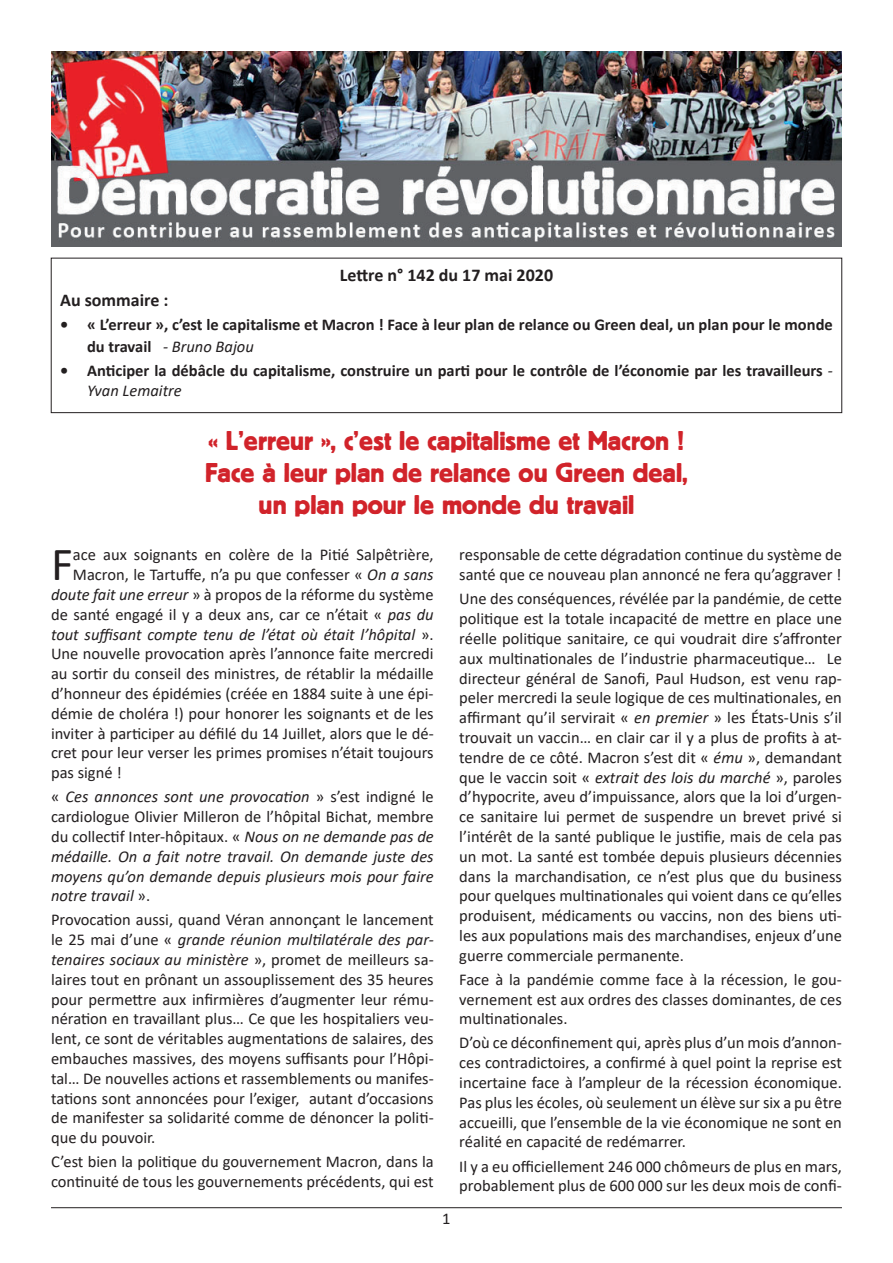
<style>
.page{position:relative;width:893px;height:1263px;background:#fff}
.page>*{position:absolute;margin:0;border:0;box-sizing:border-box;transform-origin:0 0}
.t1{font:47.7px "Calibri";color:#231f20}
.t2{font:27px/32.4px "Block BE";color:#d1232a;text-align:center}
.t3{font:700 18px "Calibri";color:#231f20}
.t4{font:16.5px/19.8px "Calibri";color:#231f20;text-align:justify}
.t5{font:italic 16.5px/19.8px "Calibri";color:#231f20;text-align:justify}
.t6{font:700 16.5px/21.6px "Calibri";color:#231f20}
.s1{font-weight:400;font-style:italic}
.s2{font-style:italic}
.s3{font-style:normal}
</style>
<div class="page">
<hr style="left:51px;top:1207px;width:791px;height:1px;background:#231f20">
<img style="left:51px;top:51px;width:791px;height:195px">
<div style="left:51px;top:258px;width:791px;height:155px;border:1px solid #231f20"></div>
<p class="t3" style="left:340px;top:262px;width:215px">Lettre n° 142 du 17 mai 2020</p>
<p class="t4" style="left:638px;top:60px;width:109px">www.npa-dr.org</p>
<p class="t3" style="left:60px;top:288px;width:110px">Au sommaire :</p>
<p class="t6" style="left:87px;top:314px;width:747px;text-indent:-27px">• « L’erreur », c’est le capitalisme et Macron ! Face à leur plan de relance ou Green deal, un plan pour le monde du travail <span class="s1">- Bruno Bajou</span></p>
<p class="t6" style="left:87px;top:360px;width:747px;line-height:19.8px;text-indent:-27px">• Anticiper la débâcle du capitalisme, construire un parti pour le contrôle de l’économie par les travailleurs <span class="s1">-<br>Yvan Lemaitre</span></p>
<h2 class="t2" style="left:205px;top:423px;width:484px">« L’erreur », c’est le capitalisme et Macron !<br>Face à leur plan de relance ou Green deal, un plan pour le monde du travail</h2>
<h1 class="t1" style="left:51px;top:531px;width:23px">F</h1>
<p class="t4" style="left:73px;top:545px;width:362px">ace aux soignants en colère de la Pitié Salpêtrière,</p>
<p class="t4" style="left:73px;top:564px;width:362px">Macron, le Tartuffe, n’a pu que confesser « <span class="s2">On a sans</span></p>
<p class="t4" style="left:51px;top:584px;width:384px"><span class="s2">doute fait une erreur</span> » à propos de la réforme du système</p>
<p class="t4" style="left:51px;top:604px;width:384px">de santé engagé il y a deux ans, car ce n’était « <span class="s2">pas du</span></p>
<p class="t5" style="left:51px;top:623px;width:384px">tout suffisant compte tenu de l’état où était l’hôpital <span class="s3">».</span></p>
<p class="t4" style="left:51px;top:644px;width:384px">Une nouvelle provocation après l’annonce faite mercredi</p>
<p class="t4" style="left:51px;top:663px;width:384px">au sortir du conseil des ministres, de rétablir la médaille</p>
<p class="t4" style="left:51px;top:683px;width:384px">d’honneur des épidémies (créée en 1884 suite à une épi-</p>
<p class="t4" style="left:51px;top:703px;width:384px">démie de choléra !) pour honorer les soignants et de les</p>
<p class="t4" style="left:51px;top:723px;width:384px">inviter à participer au défilé du 14 Juillet, alors que le dé-</p>
<p class="t4" style="left:51px;top:743px;width:384px">cret pour leur verser les primes promises n’était toujours</p>
<p class="t4" style="left:51px;top:762px;width:72px">pas signé !</p>
<p class="t5" style="left:51px;top:786px;width:384px"><span class="s3">«</span> Ces annonces sont une provocation <span class="s3">» s’est indigné le cardiologue Olivier Milleron de l’hôpital Bichat, membre du collectif Inter-hôpitaux. «</span> Nous on ne demande pas de médaille. On a fait notre travail. On demande juste des moyens qu’on demande depuis plusieurs mois pour faire notre travail <span class="s3">».</span></p>
<p class="t4" style="left:51px;top:909px;width:384px">Provocation aussi, quand Véran annonçant le lancement le 25 mai d’une « <span class="s2">grande réunion multilatérale des par&shy;tenaires sociaux au ministère</span> », promet de meilleurs sa&shy;laires tout en prônant un assouplissement des 35 heures pour permettre aux infirmières d’augmenter leur rému&shy;nération en travaillant plus… Ce que les hospitaliers veu&shy;lent, ce sont de véritables augmentations de salaires, des embauches massives, des moyens suffisants pour l’Hôpi&shy;tal… De nouvelles actions et rassemblements ou manifes&shy;tations sont annoncées pour l’exiger, autant d’occasions de manifester sa solidarité comme de dénoncer la politi&shy;que du pouvoir.</p>
<p class="t4" style="left:51px;top:1151px;width:384px">C’est bien la politique du gouvernement Macron, dans la continuité de tous les gouvernements précédents, qui est</p>
<p class="t4" style="left:442px;top:1208px;width:10px">1</p>
<p class="t4" style="left:459px;top:545px;width:384px">responsable de cette dégradation continue du système de santé que ce nouveau plan annoncé ne fera qu’aggraver !</p>
<p class="t4" style="left:459px;top:588px;width:384px">Une des conséquences, révélée par la pandémie, de cette politique est la totale incapacité de mettre en place une réelle politique sanitaire, ce qui voudrait dire s’affronter aux multinationales de l’industrie pharmaceutique… Le directeur général de Sanofi, Paul Hudson, est venu rap&shy;peler mercredi la seule logique de ces multinationales, en affirmant qu’il servirait « <span class="s2">en premier</span> » les États-Unis s’il trouvait un vaccin… en clair car il y a plus de profits à at&shy;tendre de ce côté. Macron s’est dit « <span class="s2">ému</span> », demandant que le vaccin soit « <span class="s2">extrait des lois du marché</span> », paroles d’hypocrite, aveu d’impuissance, alors que la loi d’urgen&shy;ce sanitaire lui permet de suspendre un brevet privé si l’intérêt de la santé publique le justifie, mais de cela pas un mot. La santé est tombée depuis plusieurs décennies dans la marchandisation, ce n’est plus que du business pour quelques multinationales qui voient dans ce qu’elles produisent, médicaments ou vaccins, non des biens uti&shy;les aux populations mais des marchandises, enjeux d’une guerre commerciale permanente.</p>
<p class="t4" style="left:459px;top:969px;width:384px">Face à la pandémie comme face à la récession, le gou&shy;vernement est aux ordres des classes dominantes, de ces multinationales.</p>
<p class="t4" style="left:459px;top:1033px;width:384px">D’où ce déconfinement qui, après plus d’un mois d’annon&shy;ces contradictoires, a confirmé à quel point la reprise est incertaine face à l’ampleur de la récession économique.<br>Pas plus les écoles, où seulement un élève sur six a pu être accueilli, que l’ensemble de la vie économique ne sont en réalité en capacité de redémarrer.</p>
<p class="t4" style="left:459px;top:1156px;width:384px">Il y a eu officiellement 246 000 chômeurs de plus en mars, probablement plus de 600 000 sur les deux mois de confi-</p>
</div>
